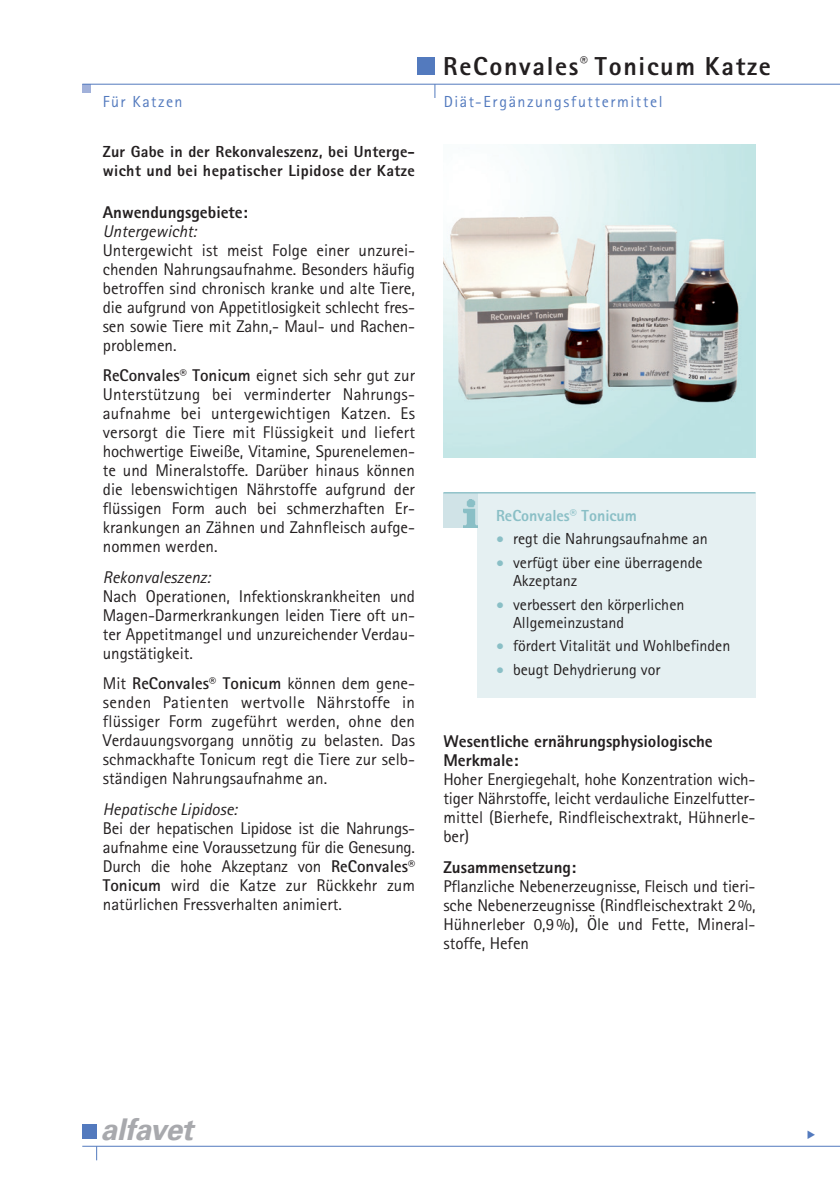
<style>
.page{position:relative;width:840px;height:1191px;background:#fff}
.page>*{position:absolute;margin:0;border:0;box-sizing:border-box;transform-origin:0 0}
.t1{font:italic 700 30px "Univers";letter-spacing:-.02em;color:#a8a9ad}
.t2{font:800 26px "Rotis Sans Serif";letter-spacing:.065em;color:#231f20}
.t3{font:17px/19px "Rotis Sans Serif";color:#231f20;text-align:justify}
.t4{font:800 17px/19px "Rotis Sans Serif";color:#231f20}
.t5{font:italic 17px "Rotis Sans Serif";color:#231f20}
.t6{font:16px/18px "Rotis Sans Serif";color:#231f20}
.t7{font:800 16px/19px "Rotis Sans Serif";letter-spacing:.025em;color:#231f20}
.t8{font:16px "Rotis Sans Serif";letter-spacing:.095em;color:#537abe}
.t9{font:800 16px "Rotis Sans Serif";color:#8abfc6}
.s1{font-weight:700}
.s2{font-weight:700;font-size:14px}
.s3{font-size:14px}
.s4{color:#8abfc6}
</style>
<div class="page">
<div style="left:82px;top:84px;width:8px;height:8px;background:#a1b1da"></div>
<hr style="left:82px;top:84px;width:757px;height:1px;background:#537abe">
<svg style="left:96px;top:1146px;width:1px;height:14px"></svg>
<div style="left:82px;top:1124px;width:15px;height:14px;background:#537abe"></div>
<hr style="left:82px;top:1145px;width:757px;height:1px;background:#537abe">
<div style="left:477px;top:493px;width:278px;height:204px;background:#e5f0f2"></div>
<div style="left:443px;top:493px;width:34px;height:34px;background:#d0e3e7"></div>
<img style="left:463px;top:499px;width:14px;height:28px">
<hr style="left:443px;top:492px;width:312px;height:1px;background:#8abfc6">
<div style="left:417px;top:57px;width:18px;height:18px;background:#537abe"></div>
<svg style="left:434px;top:84px;width:1px;height:14px"></svg>
<img style="left:443px;top:145px;width:312px;height:312px">
<p class="t8" style="left:103px;top:92px;width:81px">Für Katzen</p>
<p class="t7" style="left:103px;top:142px;width:313px">Zur Gabe in der Rekonvaleszenz, bei Unterge&shy;wicht und bei hepatischer Lipidose der Katze</p>
<p class="t4" style="left:103px;top:202px;width:146px">Anwendungsgebiete:</p>
<p class="t5" style="left:103px;top:221px;width:95px">Untergewicht:</p>
<p class="t3" style="left:103px;top:240px;width:313px">Untergewicht ist meist Folge einer unzurei&shy;chenden Nahrungsaufnahme. Besonders häufig betroffen sind chronisch kranke und alte Tiere, die aufgrund von Appetitlosigkeit schlecht fres&shy;sen sowie Tiere mit Zahn,- Maul- und Rachen&shy;problemen.</p>
<p class="t3" style="left:103px;top:366px;width:313px"><span class="s1">ReConvales</span><span class="s2">®</span> <span class="s1">Tonicum</span> eignet sich sehr gut zur Unterstützung bei verminderter Nahrungs&shy;aufnahme bei untergewichtigen Katzen. Es versorgt die Tiere mit Flüssigkeit und liefert hochwertige Eiweiße, Vitamine, Spurenelemen&shy;te und Mineralstoffe. Darüber hinaus können die lebenswichtigen Nährstoffe aufgrund der flüssigen Form auch bei schmerzhaften Er&shy;krankungen an Zähnen und Zahnfleisch aufge&shy;nommen werden.</p>
<p class="t5" style="left:103px;top:567px;width:109px">Rekonvaleszenz:</p>
<p class="t3" style="left:103px;top:586px;width:313px">Nach Operationen, Infektionskrankheiten und Magen-Darmerkrankungen leiden Tiere oft un&shy;ter Appetitmangel und unzureichender Verdau&shy;ungstätigkeit.</p>
<p class="t3" style="left:103px;top:673px;width:313px">Mit <span class="s1">ReConvales</span><span class="s2">®</span> <span class="s1">Tonicum</span> können dem gene&shy;senden Patienten wertvolle Nährstoffe in flüssiger Form zugeführt werden, ohne den Verdauungsvorgang unnötig zu belasten. Das schmackhafte Tonicum regt die Tiere zur selb&shy;ständigen Nahrungsaufnahme an.</p>
<p class="t5" style="left:103px;top:798px;width:136px">Hepatische Lipidose:</p>
<p class="t3" style="left:103px;top:818px;width:313px">Bei der hepatischen Lipidose ist die Nahrungs&shy;aufnahme eine Voraussetzung für die Genesung.<br>Durch die hohe Akzeptanz von <span class="s1">ReConvales</span><span class="s2">® </span><span class="s1">Tonicum</span> wird die Katze zur Rückkehr zum natürlichen Fressverhalten animiert.</p>
<h2 class="t2" style="left:443px;top:49px;width:329px">ReConvales<sup>®</sup> Tonicum Katze</h2>
<p class="t8" style="left:443px;top:92px;width:220px">Diät-Ergänzungsfuttermittel</p>
<p class="t9" style="left:495px;top:505px;width:142px">ReConvales<span class="s3">®</span> Tonicum</p>
<p class="t6" style="left:495px;top:530px;width:213px"><span class="s4">•</span> regt die Nahrungsaufnahme an</p>
<p class="t6" style="left:513px;top:553px;width:191px;text-indent:-17px"><span class="s4">•</span> verfügt über eine überragende<br>Akzeptanz</p>
<p class="t6" style="left:513px;top:595px;width:173px;text-indent:-17px"><span class="s4">•</span> verbessert den körperlichen<br>Allgemeinzustand</p>
<p class="t6" style="left:495px;top:637px;width:236px"><span class="s4">•</span> fördert Vitalität und Wohlbefinden</p>
<p class="t6" style="left:495px;top:660px;width:166px"><span class="s4">•</span> beugt Dehydrierung vor</p>
<p class="t4" style="left:443px;top:731px;width:271px">Wesentliche ernährungsphysiologische<br>Merkmale:</p>
<p class="t3" style="left:443px;top:770px;width:313px">Hoher Energiegehalt, hohe Konzentration wich&shy;tiger Nährstoffe, leicht verdauliche Einzelfutter&shy;mittel (Bierhefe, Rindfleischextrakt, Hühnerle&shy;ber)</p>
<p class="t4" style="left:443px;top:857px;width:134px">Zusammensetzung:</p>
<p class="t3" style="left:443px;top:876px;width:313px">Pflanzliche Nebenerzeugnisse, Fleisch und tieri&shy;sche Nebenerzeugnisse (Rindfleischextrakt 2%, Hühnerleber 0,9%), Öle und Fette, Mineral&shy;stoffe, Hefen</p>
<h1 class="t1" style="left:101px;top:1109px;width:94px">alfavet</h1>
</div>
